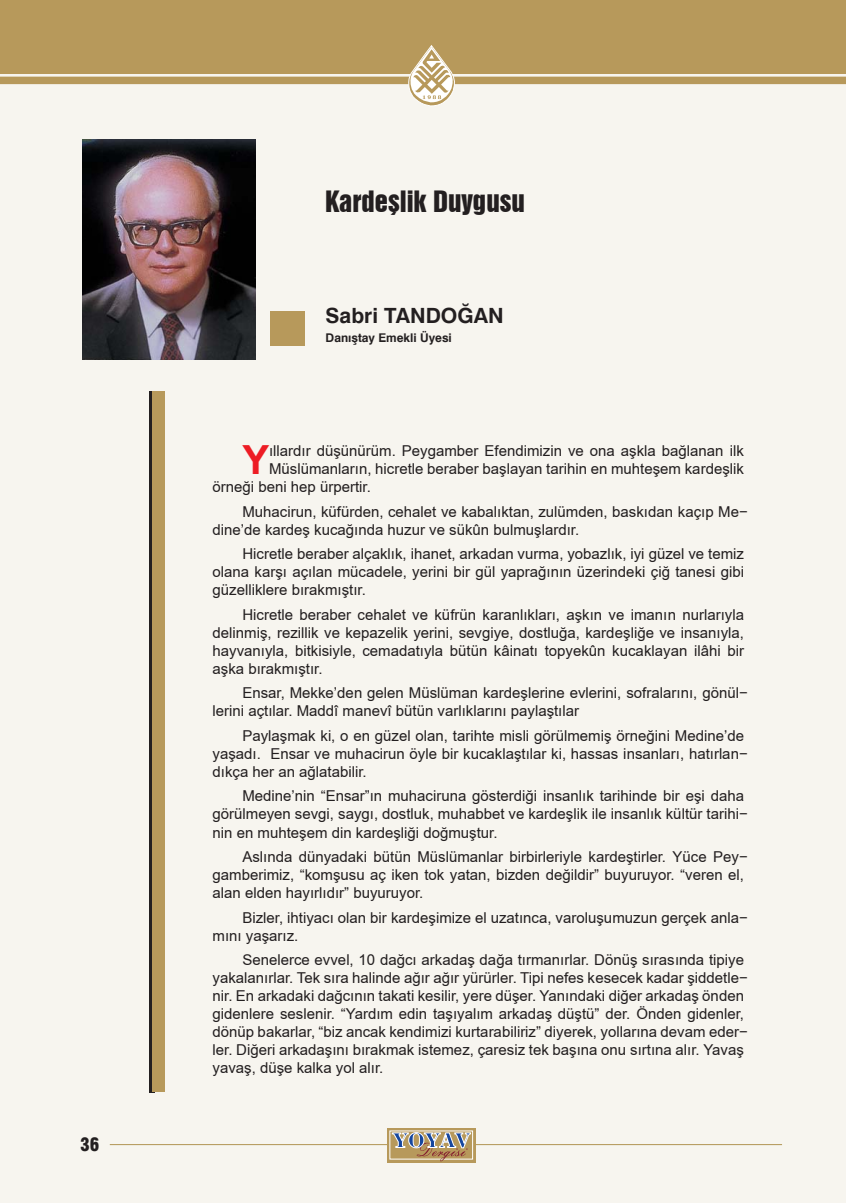
<style>
.page{position:relative;width:846px;height:1203px;background:#fff}
.page>*{position:absolute;margin:0;border:0;box-sizing:border-box;transform-origin:0 0}
.t1{font:700 40.2px "TR Arial";color:#ed1c24}
.t2{font:27px "Swiss 921 BT Regular A";color:#231f20}
.t3{font:700 21px "Swiss 721 BT";color:#231f20}
.t4{font:900 condensed 18px "Swiss 721 BT";color:#231f20}
.t5{font:15px/18px "TR Arial";color:#231f20}
.t6{font:700 12px "Swiss 721 BT";color:#231f20}
</style>
<div class="page">
<div style="left:0;top:17px;width:846px;height:1186px;background:#f7f5ef"></div>
<div style="left:0;top:0;width:846px;height:74px;background:#b7995b"></div>
<div style="left:0;top:77px;width:846px;height:7px;background:#b7995b"></div>
<hr style="left:110px;top:1144px;width:277px;height:1px;background:#b7995b">
<hr style="left:476px;top:1144px;width:306px;height:1px;background:#b7995b">
<svg style="left:387px;top:1128px;width:89px;height:34px"></svg>
<div style="left:390px;top:1131px;width:83px;height:28px;border:1px solid #fff"></div>
<svg style="left:392px;top:1132px;width:79px;height:29px;background:#b09e82"></svg>
<svg style="left:408px;top:45px;width:47px;height:61px"></svg>
<div style="left:270px;top:312px;width:34px;height:34px;background:#b7995b"></div>
<div style="left:149px;top:391px;width:5px;height:701px;background:#231f20"></div>
<div style="left:152px;top:391px;width:13px;height:701px;background:#b7995b"></div>
<img style="left:82px;top:139px;width:173px;height:220px">
<p class="t4" style="left:80px;top:1134px;width:21px">36</p>
<h2 class="t2" style="left:325px;top:183px;width:201px">Kardeşlik Duygusu</h2>
<h3 class="t3" style="left:326px;top:303px;width:180px">Sabri TANDOĞAN</h3>
<p class="t6" style="left:326px;top:331px;width:128px">Danıştay Emekli Üyesi</p>
<h1 class="t1" style="left:242px;top:438px;width:28px">Y</h1>
<p class="t5" style="left:269px;top:442px;width:476px">ıllardır düşünürüm. Peygamber Efendimizin ve ona aşkla bağlanan ilk</p>
<p class="t5" style="left:269px;top:460px;width:476px">Müslümanların, hicretle beraber başlayan tarihin en muhteşem kardeşlik</p>
<p class="t5" style="left:213px;top:478px;width:160px">örneği beni hep ürpertir.</p>
<p class="t5" style="left:213px;top:503px;width:537px;text-indent:30px">Muhacirun, küfürden, cehalet ve kabalıktan, zulümden, baskıdan kaçıp Me&shy;dine’de kardeş kucağında huzur ve sükûn bulmuşlardır.</p>
<p class="t5" style="left:213px;top:545px;width:533px;text-align:justify;text-indent:30px">Hicretle beraber alçaklık, ihanet, arkadan vurma, yobazlık, iyi güzel ve temiz olana karşı açılan mücadele, yerini bir gül yaprağının üzerindeki çiğ tanesi gibi güzelliklere bırakmıştır.</p>
<p class="t5" style="left:213px;top:606px;width:533px;text-align:justify;text-indent:30px">Hicretle beraber cehalet ve küfrün karanlıkları, aşkın ve imanın nurlarıyla delinmiş, rezillik ve kepazelik yerini, sevgiye, dostluğa, kardeşliğe ve insanıyla, hayvanıyla, bitkisiyle, cemadatıyla bütün kâinatı topyekûn kucaklayan ilâhi bir aşka bırakmıştır.</p>
<p class="t5" style="left:213px;top:684px;width:537px;text-indent:30px">Ensar, Mekke’den gelen Müslüman kardeşlerine evlerini, sofralarını, gönül&shy;lerini açtılar. Maddî manevî bütün varlıklarını paylaştılar</p>
<p class="t5" style="left:213px;top:727px;width:537px;text-indent:30px">Paylaşmak ki, o en güzel olan, tarihte misli görülmemiş örneğini Medine’de yaşadı. Ensar ve muhacirun öyle bir kucaklaştılar ki, hassas insanları, hatırlan&shy;dıkça her an ağlatabilir.</p>
<p class="t5" style="left:213px;top:787px;width:537px;text-indent:30px">Medine’nin “Ensar”ın muhaciruna gösterdiği insanlık tarihinde bir eşi daha görülmeyen sevgi, saygı, dostluk, muhabbet ve kardeşlik ile insanlık kültür tarihi&shy;nin en muhteşem din kardeşliği doğmuştur.</p>
<p class="t5" style="left:213px;top:848px;width:537px;text-indent:30px">Aslında dünyadaki bütün Müslümanlar birbirleriyle kardeştirler. Yüce Pey&shy;gamberimiz, “komşusu aç iken tok yatan, bizden değildir” buyuruyor. “veren el, alan elden hayırlıdır” buyuruyor.</p>
<p class="t5" style="left:213px;top:908px;width:537px;text-indent:30px">Bizler, ihtiyacı olan bir kardeşimize el uzatınca, varoluşumuzun gerçek anla&shy;mını yaşarız.</p>
<p class="t5" style="left:213px;top:951px;width:537px;text-indent:30px">Senelerce evvel, 10 dağcı arkadaş dağa tırmanırlar. Dönüş sırasında tipiye yakalanırlar. Tek sıra halinde ağır ağır yürürler. Tipi nefes kesecek kadar şiddetle&shy;nir. En arkadaki dağcının takati kesilir, yere düşer. Yanındaki diğer arkadaş önden gidenlere seslenir. “Yardım edin taşıyalım arkadaş düştü” der. Önden gidenler, dönüp bakarlar, “biz ancak kendimizi kurtarabiliriz” diyerek, yollarına devam eder&shy;ler. Diğeri arkadaşını bırakmak istemez, çaresiz tek başına onu sırtına alır. Yavaş yavaş, düşe kalka yol alır.</p>
</div>
